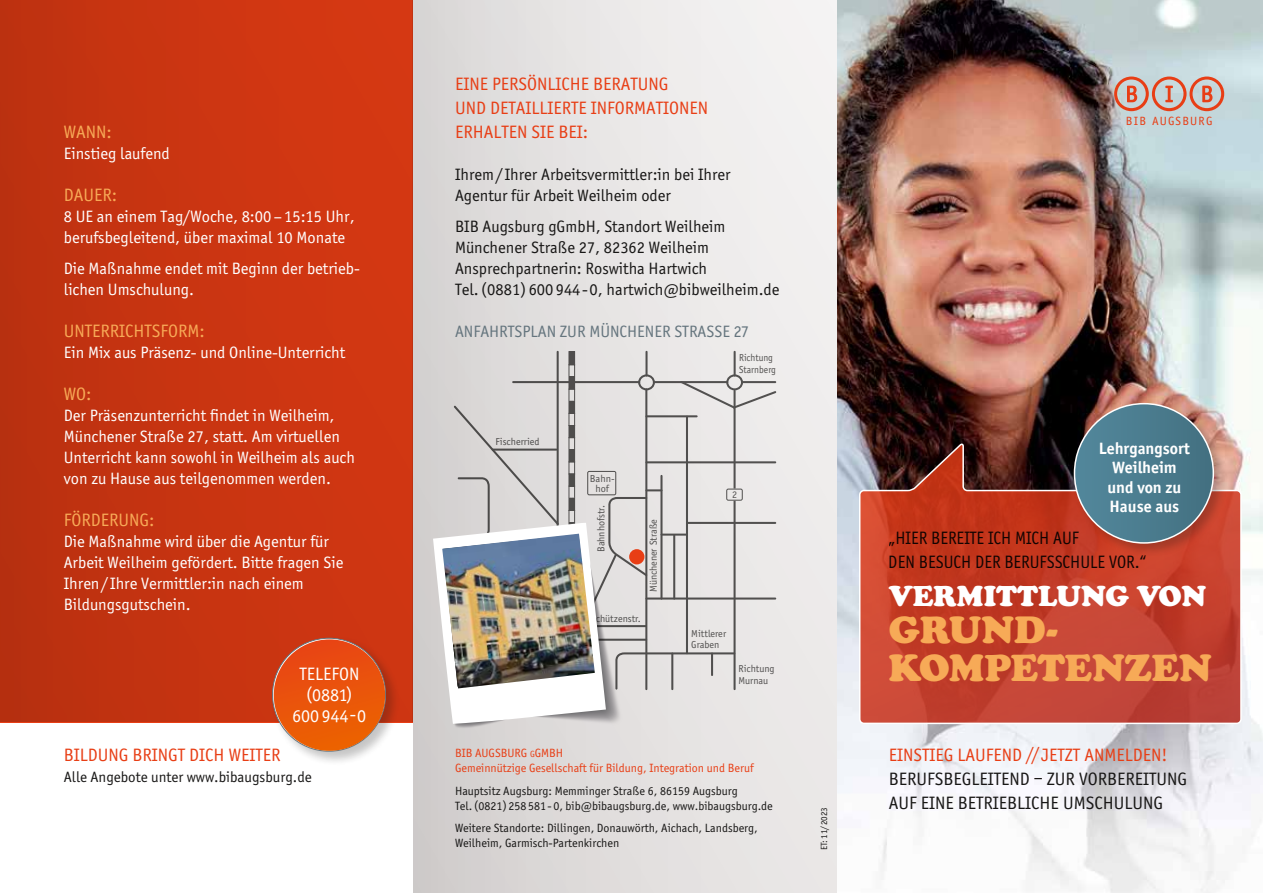
<style>
.page{position:relative;width:1263px;height:893px;background:#fff}
.page>*{position:absolute;margin:0;border:0;box-sizing:border-box;transform-origin:0 0}
.t1{font:37.5px/37.5px "Cooper Black LT Pro";color:#f7aa57}
.t2{font:28.5px "Cooper Black LT Pro";color:#fff}
.t3{font:18px/24px "Officina Sans ITC Pro";color:#e83e15}
.t4{font:18px/24px "Officina Sans ITC Pro";color:#181716}
.t5{font:18px/24px "Officina Sans ITC Pro";color:#181716;scale:.92 1}
.t6{font:18px "Officina Sans ITC Pro";color:#f7aa57}
.t7{font:18px/21px "Officina Sans ITC Pro";color:#fff;text-align:center}
.t8{font:16.5px/21px "Officina Sans ITC Pro";color:#fff}
.t9{font:16.5px/21px "Officina Sans ITC Pro";color:#181716}
.t10{font:700 16.5px/19.5px "Officina Sans ITC Pro";color:#fff;text-align:center}
.t11{font:16.5px "Officina Sans ITC Pro";color:#65757e}
.t12{font:15px "Officina Sans ITC Pro";color:#181716}
.t13{font:12px/15px "Officina Sans ITC Pro";color:#181716}
.t14{font:12px/15px "Officina Sans ITC Pro";color:#e83e15}
.t15{font:12px "Officina Sans";letter-spacing:.1em;color:#e83e15}
.t16{font:10.05px/11.6px "Officina Sans";color:#181716}
.t17{font:10.05px/11.6px "Officina Sans";color:#181716;scale:.94 1}
.t18{font:9px "Officina Sans ITC Pro";color:#181716}
.s1{font-size:9px}
</style>
<div class="page">
<div style="left:412px;top:0;width:426px;height:893px;background:linear-gradient(to right,#d6d3d3,#f4f2f1)"></div>
<img style="left:838px;top:0;width:425px;height:893px">
<div style="left:0;top:0;width:412px;height:723px;background:linear-gradient(to right,#bb3110,#d53813)"></div>
<div style="left:270px;top:636px;width:130px;height:130px;background:#181716;opacity:.25"></div>
<div style="left:274px;top:639px;width:111px;height:112px;background:linear-gradient(to bottom,#e8481a,#eb6200);border-radius:56px"></div>
<svg style="left:1114px;top:77px;width:110px;height:34px;background:#cfa59a"></svg>
<svg style="left:858px;top:444px;width:384px;height:281px;background:#b84130"></svg>
<svg style="left:433px;top:351px;width:343px;height:380px;background:#dbd8d7"></svg>
<img style="left:442px;top:534px;width:153px;height:154px">
<div style="left:1071px;top:401px;width:157px;height:156px;background:#181716;opacity:.25"></div>
<div style="left:1074px;top:404px;width:139px;height:139px;background:linear-gradient(to right,#5b8ea1,#437081);border-radius:70px"></div>
<p class="t6" style="left:64px;top:121px;width:49px">WANN:</p>
<p class="t8" style="left:64px;top:142px;width:108px">Einstieg laufend</p>
<p class="t6" style="left:64px;top:184px;width:55px">DAUER:</p>
<p class="t8" style="left:64px;top:205px;width:292px">8 UE an einem Tag/Woche, 8:00– 15:15 Uhr, berufsbegleitend, über maximal 10 Monate</p>
<p class="t8" style="left:64px;top:258px;width:298px">Die Maßnahme endet mit Beginn der betrieb&shy;lichen Umschulung.</p>
<p class="t6" style="left:64px;top:320px;width:143px">UNTERRICHTSFORM:</p>
<p class="t8" style="left:64px;top:342px;width:283px">Ein Mix aus Präsenz- und Online-Unterricht</p>
<p class="t6" style="left:64px;top:383px;width:29px">WO:</p>
<p class="t8" style="left:64px;top:405px;width:293px">Der Präsenzunterricht findet in Weilheim, Münchener Straße 27, statt. Am virtuellen Unterricht kann sowohl in Weilheim als auch von zu Hause aus teilgenommen werden.</p>
<p class="t6" style="left:64px;top:509px;width:92px">FÖRDERUNG:</p>
<p class="t8" style="left:64px;top:531px;width:281px">Die Maßnahme wird über die Agentur für Arbeit Weilheim gefördert. Bitte fragen Sie Ihren/Ihre Vermittler:in nach einem Bildungsgutschein.</p>
<p class="t7" style="left:293px;top:663px;width:75px">TELEFON (0881)<br>600 944-0</p>
<p class="t3" style="left:64px;top:743px;width:218px">BILDUNG BRINGT DICH WEITER</p>
<p class="t12" style="left:64px;top:768px;width:249px">Alle Angebote unter www.bibaugsburg.de</p>
<p class="t3" style="left:455px;top:71px;width:255px">EINE PERSÖNLICHE BERATUNG<br>UND DETAILLIERTE INFORMATIONEN<br>ERHALTEN SIE BEI:</p>
<p class="t9" style="left:455px;top:163px;width:277px">Ihrem/Ihrer Arbeitsvermittler:in bei Ihrer<br>Agentur für Arbeit Weilheim oder</p>
<p class="t9" style="left:455px;top:216px;width:326px">BIB Augsburg gGmbH, Standort Weilheim Münchener Straße 27, 82362 Weilheim Ansprechpartnerin: Roswitha Hartwich Tel.(0881) 600 944-0, hartwich@bibweilheim.de</p>
<p class="t11" style="left:455px;top:322px;width:295px">ANFAHRTSPLAN ZUR MÜNCHENER STRASSE 27</p>
<p class="t16" style="left:496px;top:436px;width:45px">Fischerried</p>
<p class="t17" style="left:739px;top:352px;width:41px">Richtung<br>Starnberg</p>
<p class="t16" style="left:590px;top:473px;width:26px;line-height:10.1px;text-align:center">Bahn&shy;hof</p>
<p class="t16" style="left:595px;top:552px;width:48px;rotate:-90deg">Bahnhofstr.</p>
<p class="t16" style="left:591px;top:613px;width:51px">Schützenstr.</p>
<p class="t16" style="left:648px;top:592px;width:75px;rotate:-90deg">Münchener Straße</p>
<p class="t16" style="left:732px;top:489px;width:7px">2</p>
<p class="t16" style="left:691px;top:628px;width:36px">Mittlerer<br>Graben</p>
<p class="t16" style="left:739px;top:663px;width:38px">Richtung<br>Murnau</p>
<p class="t14" style="left:455px;top:745px;width:300px">BIB AUGSBURG <span class="s1">G</span>GMBH<br>Gemeinnützige Gesellschaft für Bildung, Integration und Beruf</p>
<p class="t13" style="left:455px;top:783px;width:319px">Hauptsitz Augsburg: Memminger Straße 6, 86159 Augsburg<br>Tel.(0821) 258 581- 0, bib@bibaugsburg.de, www.bibaugsburg.de</p>
<p class="t13" style="left:455px;top:820px;width:304px">Weitere Standorte: Dillingen, Donauwörth, Aichach, Landsberg,<br>Weilheim, Garmisch-Partenkirchen</p>
<p class="t18" style="left:819px;top:850px;width:45px;rotate:-90deg">ET: 11/2023</p>
<p class="t15" style="left:1126px;top:114px;width:88px">BIB AUGSBURG</p>
<p class="t10" style="left:1099px;top:438px;width:93px">Lehrgangsort<br>Weilheim und von zu<br>Hause aus</p>
<p class="t5" style="left:889px;top:525px;width:282px">„HIER BEREITE ICH MICH AUF<br>DEN BESUCH DER BERUFSSCHULE VOR.“</p>
<h2 class="t2" style="left:889px;top:579px;width:319px">VERMITTLUNG VON</h2>
<h1 class="t1" style="left:889px;top:612px;width:325px">GRUND-<br>KOMPETENZEN</h1>
<p class="t3" style="left:889px;top:743px;width:280px">EINSTIEG LAUFEND // JETZT ANMELDEN!</p>
<p class="t4" style="left:889px;top:767px;width:300px">BERUFSBEGLEITEND – ZUR VORBEREITUNG<br>AUF EINE BETRIEBLICHE UMSCHULUNG</p>
</div>
